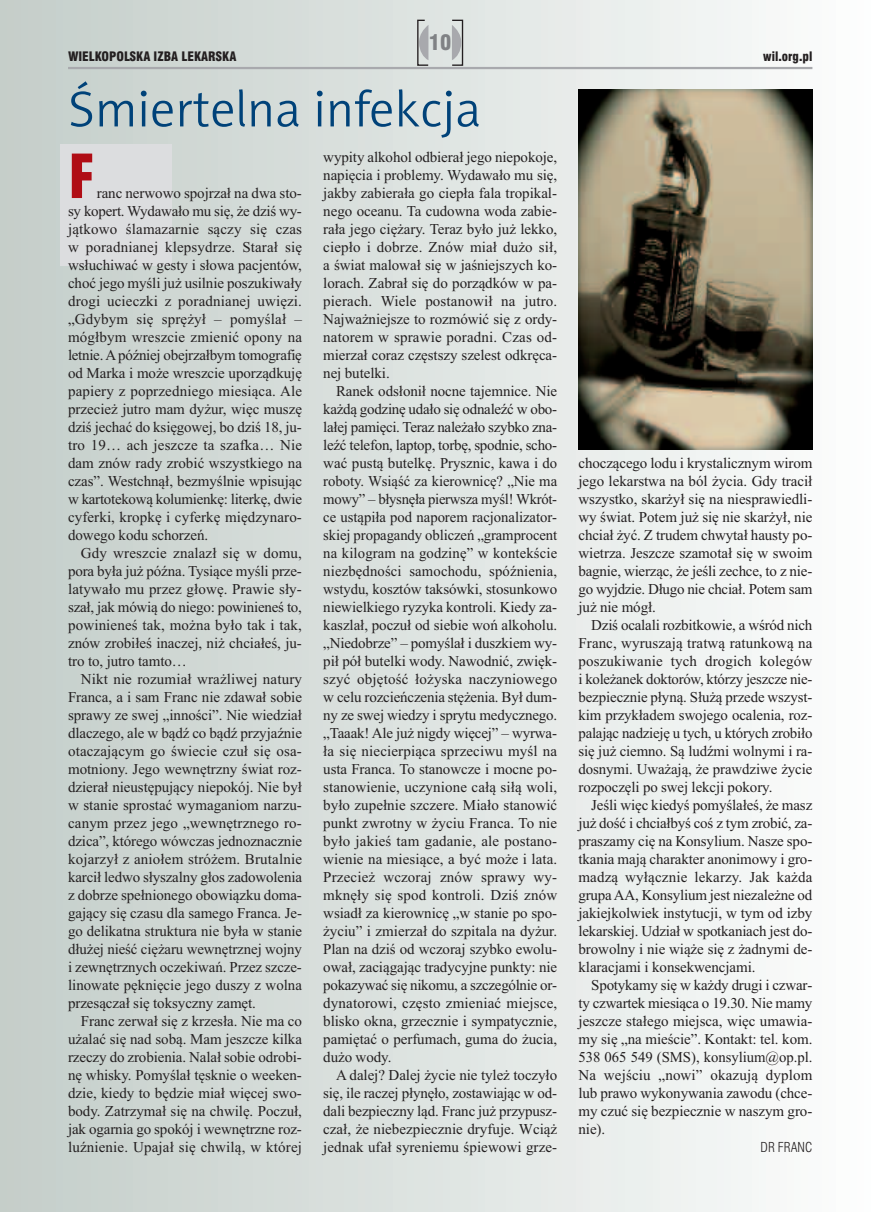
<style>
.page{position:relative;width:872px;height:1212px;background:#fff}
.page>*{position:absolute;margin:0;border:0;box-sizing:border-box;transform-origin:0 0}
.t1{font:900 condensed 66px "Myriad Pro";color:#b00d15}
.t2{font:51px "Naomi Sans EFNTT Light";color:#004279}
.t3{font:21px "Swis 721 Blk Cn EU";color:#808285}
.t4{font:15px/18px "Times New Roman";letter-spacing:-.005em;color:#231f20;text-align:justify}
.t5{font:13.5px "Swis 721 Lt Cn EU";color:#231f20}
.t6{font:12.75px "Swis 721 Blk Cn EU";color:#231f20}
</style>
<div class="page">
<div style="left:0;top:0;width:872px;height:1212px;background:linear-gradient(to right,#c3cdc9,#fbfdfc)"></div>
<div style="left:451px;top:20px;width:12px;height:46px;border:1px solid #231f20"></div>
<svg style="left:452px;top:25px;width:9px;height:35px"></svg>
<svg style="left:416px;top:19px;width:13px;height:48px"></svg>
<hr style="left:68px;top:67px;width:744px;height:2px;background:#a8a9ad">
<div style="left:61px;top:144px;width:111px;height:122px;background:#dcdddf"></div>
<img style="left:578px;top:89px;width:234px;height:360px">
<h3 class="t3" style="left:429px;top:30px;width:24px">10</h3>
<h2 class="t2" style="left:68px;top:80px;width:414px">Śmiertelna infekcja</h2>
<h1 class="t1" style="left:68px;top:153px;width:29px">F</h1>
<p class="t6" style="left:68px;top:48px;width:170px">WIELKOPOLSKA IZBA LEKARSKA</p>
<p class="t6" style="left:763px;top:48px;width:51px">wil.org.pl</p>
<p class="t4" style="left:323px;top:148px;width:235px">wypity alkohol odbierał jego niepokoje, napięcia i problemy. Wydawało mu się, jakby zabierała go ciepła fala tropikal&shy;nego oceanu. Ta cudowna woda zabie&shy;rała jego ciężary. Teraz było już lekko, ciepło i dobrze. Znów miał dużo sił, a świat malował się w jaśniejszych ko&shy;lorach. Zabrał się do porządków w pa&shy;pierach. Wiele postanowił na jutro.<br>Najważniejsze to rozmówić się z ordy&shy;natorem w sprawie poradni. Czas od&shy;mierzał coraz częstszy szelest odkręca&shy;nej butelki.</p>
<p class="t4" style="left:323px;top:382px;width:235px;text-indent:13px">Ranek odsłonił nocne tajemnice. Nie każdą godzinę udało się odnaleźć w obo&shy;lałej pamięci. Teraz należało szybko zna&shy;leźć telefon, laptop, torbę, spodnie, scho&shy;wać pustą butelkę. Prysznic, kawa i do roboty. Wsiąść za kierownicę? „Nie ma mowy” – błysnęła pierwsza myśl! Wkrót&shy;ce ustąpiła pod naporem racjonalizator&shy;skiej propagandy obliczeń „gramprocent na kilogram na godzinę” w kontekście niezbędności samochodu, spóźnienia, wstydu, kosztów taksówki, stosunkowo niewielkiego ryzyka kontroli. Kiedy za&shy;kaszlał, poczuł od siebie woń alkoholu. „Niedobrze” – pomyślał i duszkiem wy&shy;pił pół butelki wody. Nawodnić, zwięk&shy;szyć objętość łożyska naczyniowego w celu rozcieńczenia stężenia. Był dum&shy;ny ze swej wiedzy i sprytu medycznego. „Taaak!Ale już nigdy więcej” – wyrwa&shy;ła się niecierpiąca sprzeciwu myśl na usta Franca. To stanowcze i mocne po&shy;stanowienie, uczynione całą siłą woli, było zupełnie szczere. Miało stanowić punkt zwrotny w życiu Franca. To nie było jakieś tam gadanie, ale postano&shy;wienie na miesiące, a być może i lata.<br>Przecież wczoraj znów sprawy wy&shy;mknęły się spod kontroli. Dziś znów wsiadł za kierownicę „w stanie po spo&shy;życiu” i zmierzał do szpitala na dyżur.<br>Plan na dziś od wczoraj szybko ewolu&shy;ował, zaciągając tradycyjne punkty: nie pokazywać się nikomu, a szczególnie or&shy;dynatorowi, często zmieniać miejsce, blisko okna, grzecznie i sympatycznie, pamiętać o perfumach, guma do żucia, dużo wody.</p>
<p class="t4" style="left:323px;top:1066px;width:235px;text-indent:13px">A dalej? Dalej życie nie tyleż toczyło się, ile raczej płynęło, zostawiając w od&shy;dali bezpieczny ląd. Franc już przypusz&shy;czał, że niebezpiecznie dryfuje. Wciąż jednak ufał syreniemu śpiewowi grze-</p>
<p class="t4" style="left:68px;top:184px;width:235px;text-indent:29px">ranc nerwowo spojrzał na dwa sto&shy;sy kopert. Wydawało mu się, że dziś wy&shy;jątkowo ślamazarnie sączy się czas w poradnianej klepsydrze. Starał się wsłuchiwać w gesty i słowa pacjentów, choć jego myśli już usilnie poszukiwały drogi ucieczki z poradnianej uwięzi. „Gdybym się sprężył – pomyślał – mógłbym wreszcie zmienić opony na letnie.Apóźniej obejrzałbym tomografię od Marka i może wreszcie uporządkuję papiery z poprzedniego miesiąca. Ale przecież jutro mam dyżur, więc muszę dziś jechać do księgowej, bo dziś 18, ju&shy;tro 19… ach jeszcze ta szafka… Nie dam znów rady zrobić wszystkiego na czas”. Westchnął, bezmyślnie wpisując w kartotekową kolumienkę: literkę, dwie cyferki, kropkę i cyferkę międzynaro&shy;dowego kodu schorzeń.</p>
<p class="t4" style="left:68px;top:544px;width:235px;text-indent:13px">Gdy wreszcie znalazł się w domu, pora była już późna. Tysiące myśli prze&shy;latywało mu przez głowę. Prawie sły&shy;szał, jak mówią do niego: powinieneś to, powinieneś tak, można było tak i tak, znów zrobiłeś inaczej, niż chciałeś, ju&shy;tro to, jutro tamto…</p>
<p class="t4" style="left:68px;top:670px;width:235px;text-indent:13px">Nikt nie rozumiał wrażliwej natury Franca, a i sam Franc nie zdawał sobie sprawy ze swej „inności”. Nie wiedział dlaczego, ale w bądź co bądź przyjaźnie otaczającym go świecie czuł się osa&shy;motniony. Jego wewnętrzny świat roz&shy;dzierał nieustępujący niepokój. Nie był w stanie sprostać wymaganiom narzu&shy;canym przez jego „wewnętrznego ro&shy;dzica”, którego wówczas jednoznacznie kojarzył z aniołem stróżem. Brutalnie karcił ledwo słyszalny głos zadowolenia z dobrze spełnionego obowiązku doma&shy;gający się czasu dla samego Franca. Je&shy;go delikatna struktura nie była w stanie dłużej nieść ciężaru wewnętrznej wojny i zewnętrznych oczekiwań. Przez szcze&shy;linowate pęknięcie jego duszy z wolna przesączał się toksyczny zamęt.</p>
<p class="t4" style="left:68px;top:1012px;width:235px;text-indent:13px">Franc zerwał się z krzesła. Nie ma co użalać się nad sobą. Mam jeszcze kilka rzeczy do zrobienia. Nalał sobie odrobi&shy;nę whisky. Pomyślał tęsknie o weeken&shy;dzie, kiedy to będzie miał więcej swo&shy;body. Zatrzymał się na chwilę. Poczuł, jak ogarnia go spokój i wewnętrzne roz&shy;luźnienie. Upajał się chwilą, w której</p>
<p class="t4" style="left:578px;top:454px;width:235px">choczącego lodu i krystalicznym wirom jego lekarstwa na ból życia. Gdy tracił wszystko, skarżył się na niesprawiedli&shy;wy świat. Potem już się nie skarżył, nie chciał żyć. Z trudem chwytał hausty po&shy;wietrza. Jeszcze szamotał się w swoim bagnie, wierząc, że jeśli zechce, to z nie&shy;go wyjdzie. Długo nie chciał. Potem sam już nie mógł.</p>
<p class="t4" style="left:578px;top:616px;width:235px;text-indent:13px">Dziś ocalali rozbitkowie, a wśród nich Franc, wyruszają tratwą ratunkową na poszukiwanie tych drogich kolegów i koleżanek doktorów, którzy jeszcze nie&shy;bezpiecznie płyną. Służą przede wszyst&shy;kim przykładem swojego ocalenia, roz&shy;palając nadzieję u tych, u których zrobiło się już ciemno. Są ludźmi wolnymi i ra&shy;dosnymi. Uważają, że prawdziwe życie rozpoczęli po swej lekcji pokory.</p>
<p class="t4" style="left:578px;top:796px;width:235px;text-indent:13px">Jeśli więc kiedyś pomyślałeś, że masz już dość i chciałbyś coś z tym zrobić, za&shy;praszamy cię na Konsylium. Nasze spo&shy;tkania mają charakter anonimowy i gro&shy;madzą wyłącznie lekarzy. Jak każda grupaAA, Konsylium jest niezależne od jakiejkolwiek instytucji, w tym od izby lekarskiej. Udział w spotkaniach jest do&shy;browolny i nie wiąże się z żadnymi de&shy;klaracjami i konsekwencjami.</p>
<p class="t4" style="left:578px;top:976px;width:235px;text-indent:13px">Spotykamy się w każdy drugi i czwar&shy;ty czwartek miesiąca o 19.30. Nie mamy jeszcze stałego miejsca, więc umawia&shy;my się „na mieście”. Kontakt: tel. kom.<br>538 065 549 (SMS), konsylium@op.pl.<br>Na wejściu „nowi” okazują dyplom lub prawo wykonywania zawodu (chce&shy;my czuć się bezpiecznie w naszym gro&shy;nie).</p>
<p class="t5" style="left:760px;top:1139px;width:53px">DR FRANC</p>
</div>
